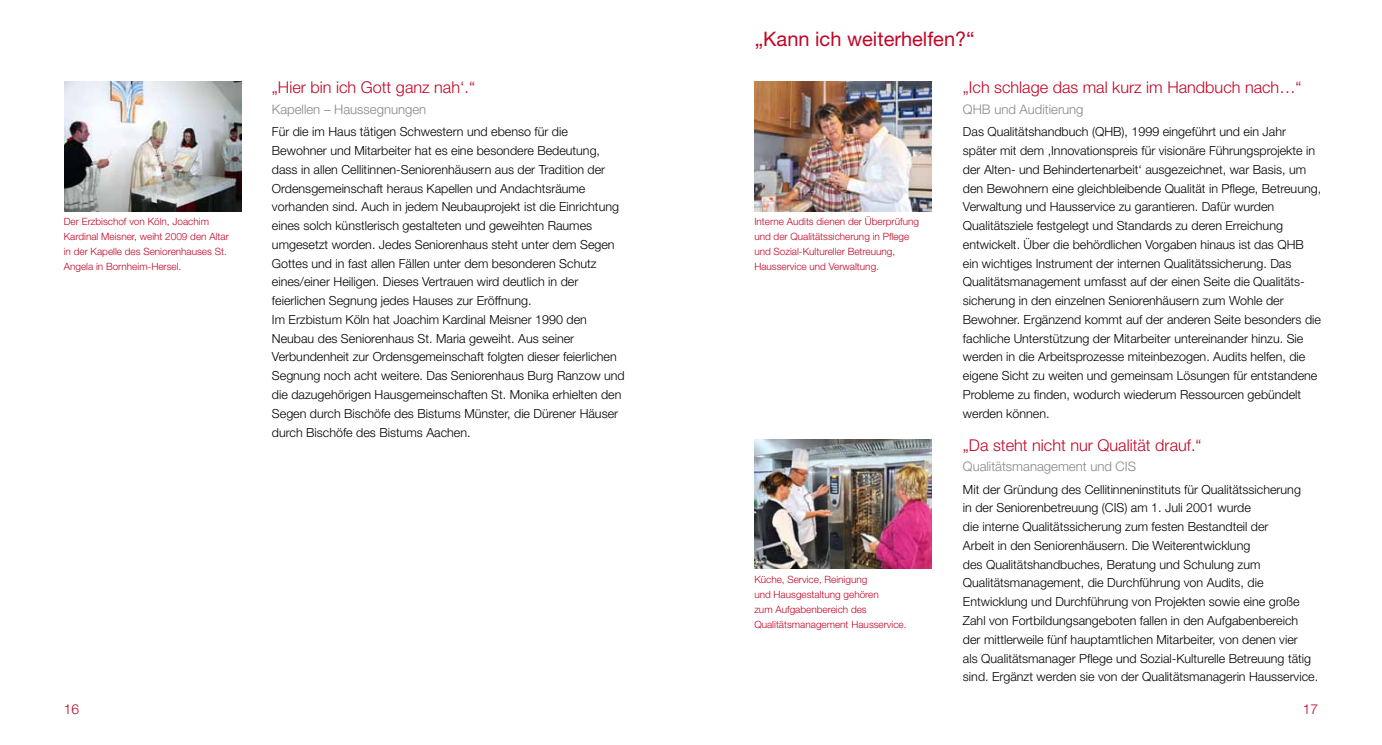
<style>
.page{position:relative;width:1382px;height:745px;background:#fff}
.page>*{position:absolute;margin:0;border:0;box-sizing:border-box;transform-origin:0 0}
.t1{font:20px "Helvetica Neue LT Std";color:#c10525}
.t2{font:300 16.25px "Helvetica Neue LT Std";color:#c10525}
.t3{font:300 13.75px "Helvetica Neue LT Std";color:#c10525}
.t4{font:300 13.12px "Helvetica Neue LT Std";color:#878786}
.t5{font:300 12.5px/18.8px "Helvetica Neue LT Std";color:#000}
.t6{font:300 10px/15px "Helvetica Neue LT Std";color:#c10525}
</style>
<div class="page">
<img style="left:755px;top:81px;width:177px;height:130px">
<img style="left:755px;top:439px;width:177px;height:129px">
<img style="left:64px;top:81px;width:177px;height:130px">
<p class="t6" style="left:64px;top:214px;width:167px">Der Erzbischof von Köln, Joachim Kardinal Meisner, weiht 2009 den Altar in der Kapelle des Seniorenhauses St.<br>Angela in Bornheim-Hersel.</p>
<h2 class="t2" style="left:272px;top:77px;width:205px">„Hier bin ich Gott ganz nah‘.“</h2>
<p class="t4" style="left:272px;top:101px;width:156px">Kapellen – Haussegnungen</p>
<p class="t5" style="left:272px;top:122px;width:354px">Für die im Haus tätigen Schwestern und ebenso für die Bewohner und Mitarbeiter hat es eine besondere Bedeutung, dass in allen Cellitinnen-Seniorenhäusern aus der Tradition der Ordensgemeinschaft heraus Kapellen und Andachtsräume vorhanden sind. Auch in jedem Neubauprojekt ist die Einrichtung eines solch künstlerisch gestalteten und geweihten Raumes umgesetzt worden. Jedes Seniorenhaus steht unter dem Segen Gottes und in fast allen Fällen unter dem besonderen Schutz eines/einer Heiligen. Dieses Vertrauen wird deutlich in der feierlichen Segnung jedes Hauses zur Eröffnung.<br>Im Erzbistum Köln hat Joachim Kardinal Meisner 1990 den Neubau des Seniorenhaus St. Maria geweiht. Aus seiner Verbundenheit zur Ordensgemeinschaft folgten dieser feierlichen Segnung noch acht weitere. Das Seniorenhaus Burg Ranzow und die dazugehörigen Hausgemeinschaften St. Monika erhielten den Segen durch Bischöfe des Bistums Münster, die Dürener Häuser durch Bischöfe des Bistums Aachen.</p>
<h1 class="t1" style="left:755px;top:27px;width:222px">„Kann ich weiterhelfen?“</h1>
<p class="t6" style="left:754px;top:214px;width:166px">Interne Audits dienen der Überprüfung und der Qualitätssicherung in Pflege und Sozial-Kultureller Betreuung, Hausservice und Verwaltung.</p>
<p class="t6" style="left:754px;top:571px;width:154px">Küche, Service, Reinigung<br>und Hausgestaltung gehören<br>zum Aufgabenbereich des<br>Qualitätsmanagement Hausservice.</p>
<h2 class="t2" style="left:963px;top:77px;width:340px">„Ich schlage das mal kurz im Handbuch nach…“</h2>
<p class="t4" style="left:963px;top:101px;width:122px">QHB und Auditierung</p>
<p class="t5" style="left:963px;top:122px;width:360px">Das Qualitätshandbuch (QHB), 1999 eingeführt und ein Jahr später mit dem ‚Innovationspreis für visionäre Führungsprojekte in der Alten- und Behindertenarbeit‘ ausgezeichnet, war Basis, um den Bewohnern eine gleichbleibende Qualität in Pflege, Betreuung, Verwaltung und Hausservice zu garantieren. Dafür wurden Qualitätsziele festgelegt und Standards zu deren Erreichung entwickelt. Über die behördlichen Vorgaben hinaus ist das QHB ein wichtiges Instrument der internen Qualitätssicherung. Das Qualitätsmanagement umfasst auf der einen Seite die Qualitäts&shy;sicherung in den einzelnen Seniorenhäusern zum Wohle der Bewohner. Ergänzend kommt auf der anderen Seite besonders die fachliche Unterstützung der Mitarbeiter untereinander hinzu. Sie werden in die Arbeitsprozesse miteinbezogen. Audits helfen, die eigene Sicht zu weiten und gemeinsam Lösungen für entstandene Probleme zu finden, wodurch wiederum Ressourcen gebündelt werden können.</p>
<h2 class="t2" style="left:963px;top:434px;width:240px">„Da steht nicht nur Qualität drauf.“</h2>
<p class="t4" style="left:963px;top:458px;width:175px">Qualitätsmanagement und CIS</p>
<p class="t5" style="left:963px;top:479px;width:357px">Mit der Gründung des Cellitinneninstituts für Qualitätssicherung<br>in der Seniorenbetreuung (CIS) am 1. Juli 2001 wurde<br>die interne Qualitätssicherung zum festen Bestandteil der<br>Arbeit in den Seniorenhäusern. Die Weiterentwicklung<br>des Qualitätshandbuches, Beratung und Schulung zum Qualitätsmanagement, die Durchführung von Audits, die Entwicklung und Durchführung von Projekten sowie eine große Zahl von Fortbildungsangeboten fallen in den Aufgabenbereich der mittlerweile fünf hauptamtlichen Mitarbeiter, von denen vier<br>als Qualitätsmanager Pflege und Sozial-Kulturelle Betreuung tätig sind. Ergänzt werden sie von der Qualitätsmanagerin Hausservice.</p>
<p class="t3" style="left:64px;top:700px;width:17px">16</p>
<p class="t3" style="left:1303px;top:700px;width:17px">17</p>
</div>
